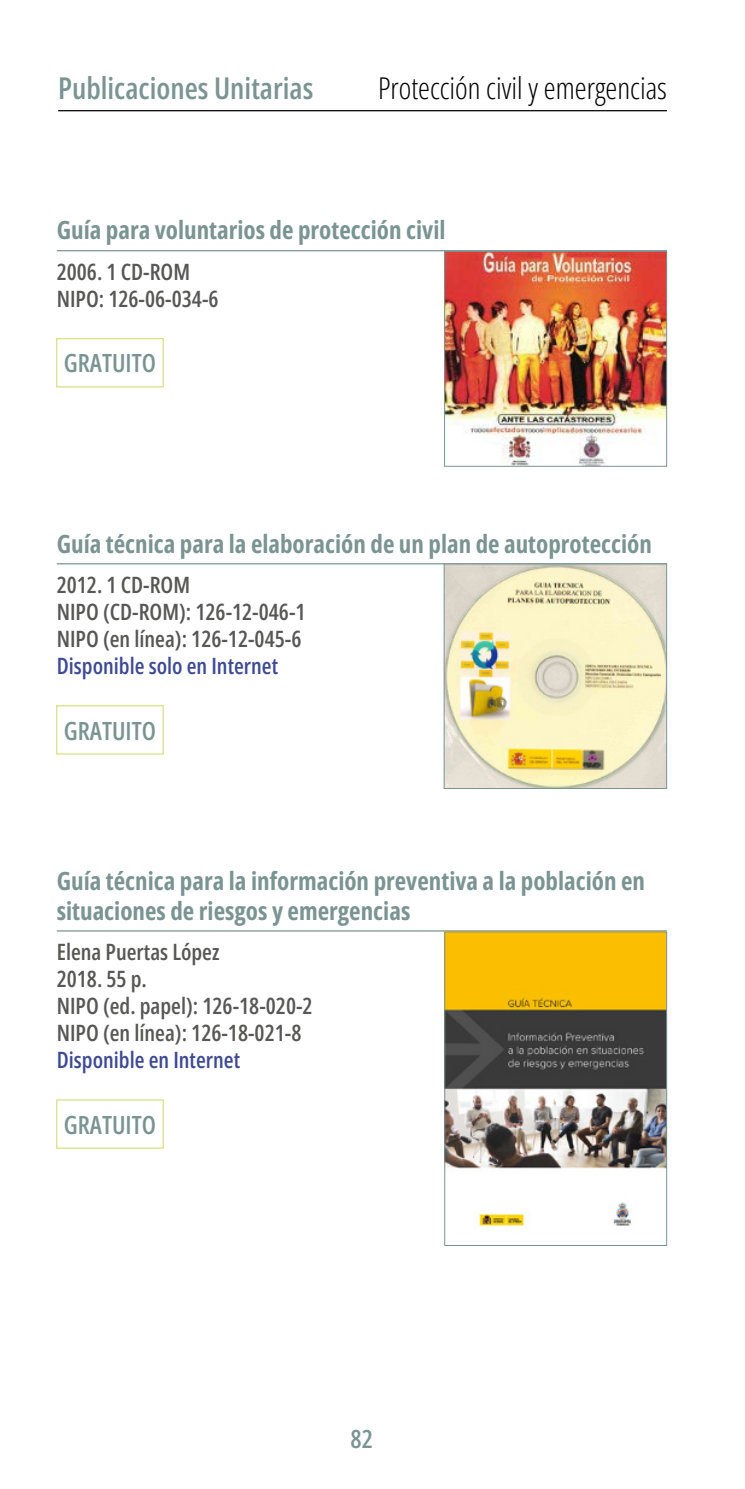
<style>
.page{position:relative;width:745px;height:1489px;background:#fff}
.page>*{position:absolute;margin:0;border:0;box-sizing:border-box;transform-origin:0 0}
.t1{font:300 30px "Open Sans Condensed";color:#000}
.t2{font:600 30px "Open Sans Condensed";color:#7a9492}
.Titulo_obra_01{font:700 25px/30px "Open Sans Condensed";color:#7a9492}
.Precio_obra{font:600 25px "Open Sans Condensed";color:#7a9492}
.Texto_obra{font:600 22.5px "Open Sans Condensed";color:#575756}
.Texto_obra-2{font:600 22.5px "Open Sans Condensed";color:#3e4a94}
</style>
<div class="page">
<hr style="left:58px;top:110px;width:608px;height:1px;background:#000">
<hr style="left:57px;top:250px;width:609px;height:1px;background:#7a9492">
<div style="left:56px;top:338px;width:108px;height:49px;border:1px solid #dbdf84"></div>
<hr style="left:57px;top:563px;width:609px;height:1px;background:#7a9492">
<div style="left:56px;top:705px;width:108px;height:49px;border:1px solid #dbdf84"></div>
<hr style="left:57px;top:930px;width:609px;height:1px;background:#7a9492">
<div style="left:56px;top:1099px;width:108px;height:49px;border:1px solid #dbdf84"></div>
<img style="left:446px;top:253px;width:218px;height:211px">
<div style="left:444px;top:251px;width:222px;height:215px;border:1px solid #7a9492"></div>
<img style="left:445px;top:565px;width:219px;height:221px">
<div style="left:443px;top:563px;width:223px;height:225px;border:1px solid #7a9492"></div>
<img style="left:446px;top:933px;width:218px;height:293px">
<div style="left:444px;top:931px;width:222px;height:314px;border:1px solid #7a9492"></div>
<p class="t2" style="left:58px;top:68px;width:256px">Publicaciones Unitarias</p>
<p class="t1" style="left:378px;top:68px;width:290px">Protección civil y emergencias</p>
<h2 class="Titulo_obra_01" style="left:57px;top:215px;width:390px">Guía para voluntarios de protección civil</h2>
<p class="Texto_obra" style="left:57px;top:256px;width:135px">2006. 1 CD-ROM</p>
<p class="Texto_obra" style="left:57px;top:283px;width:163px">NIPO: 126-06-034-6</p>
<p class="Precio_obra" style="left:64px;top:346px;width:94px">GRATUITO</p>
<h2 class="Titulo_obra_01" style="left:57px;top:528px;width:596px">Guía técnica para la elaboración de un plan de autoprotección</h2>
<p class="Texto_obra" style="left:57px;top:569px;width:135px">2012. 1 CD-ROM</p>
<p class="Texto_obra" style="left:57px;top:596px;width:250px">NIPO (CD-ROM): 126-12-046-1</p>
<p class="Texto_obra" style="left:57px;top:623px;width:246px">NIPO (en línea): 126-12-045-6</p>
<p class="Texto_obra-2" style="left:57px;top:650px;width:223px">Disponible solo en Internet</p>
<p class="Precio_obra" style="left:64px;top:713px;width:94px">GRATUITO</p>
<h2 class="Titulo_obra_01" style="left:57px;top:864px;width:589px">Guía técnica para la información preventiva a la población en situaciones de riesgos y emergencias</h2>
<p class="Texto_obra" style="left:57px;top:936px;width:164px">Elena Puertas López</p>
<p class="Texto_obra" style="left:57px;top:963px;width:92px">2018. 55 p.</p>
<p class="Texto_obra" style="left:57px;top:990px;width:257px">NIPO (ed. papel): 126-18-020-2</p>
<p class="Texto_obra" style="left:57px;top:1017px;width:246px">NIPO (en línea): 126-18-021-8</p>
<p class="Texto_obra-2" style="left:57px;top:1044px;width:185px">Disponible en Internet</p>
<p class="Precio_obra" style="left:64px;top:1107px;width:94px">GRATUITO</p>
<p class="Precio_obra" style="left:350px;top:1421px;width:24px">82</p>
</div>
